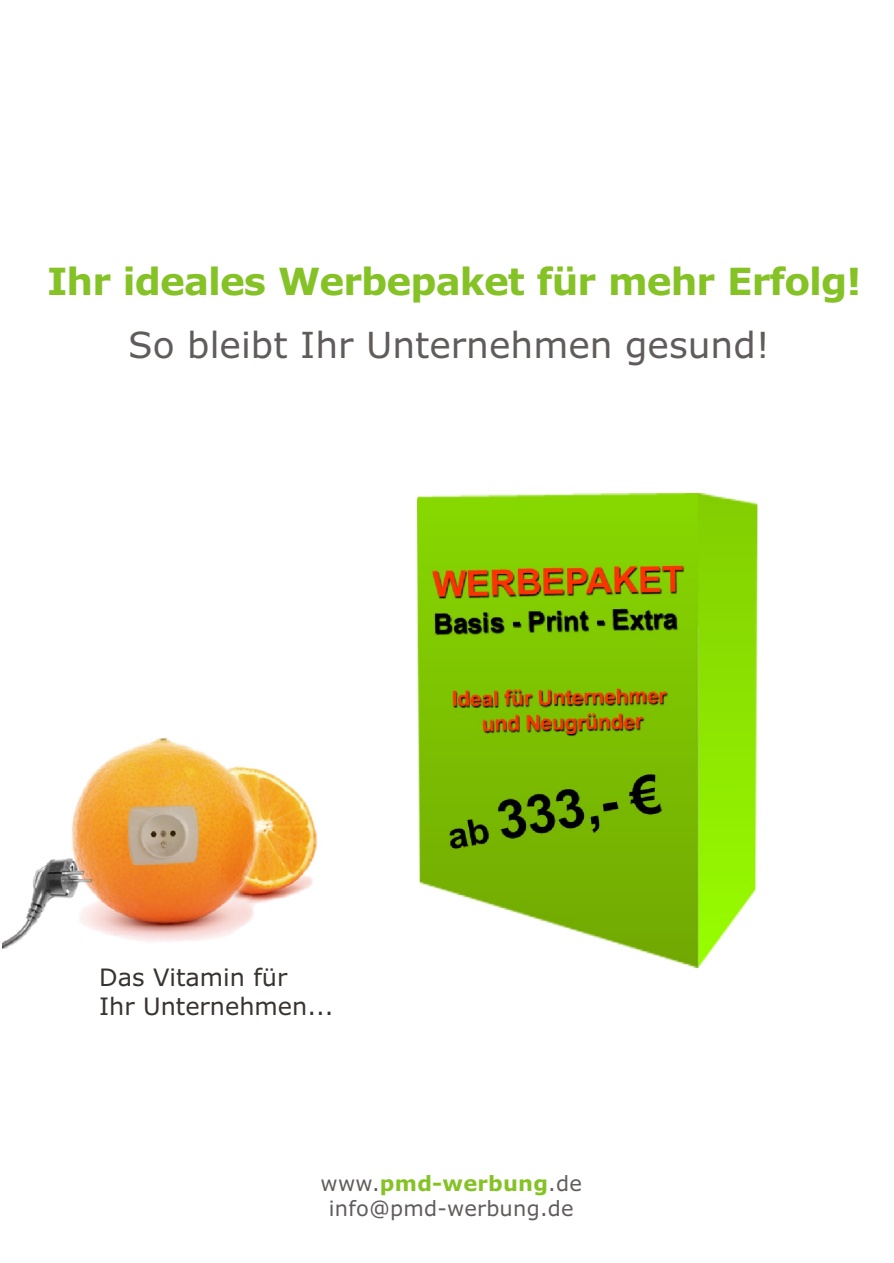
<style>
.page{position:relative;width:894px;height:1263px;background:#fff}
.page>*{position:absolute;margin:0;border:0;box-sizing:border-box;transform-origin:0 0}
.t1{font:700 37.5px "Verdana";letter-spacing:-.025em;color:#85c226}
.t2{font:36px "Verdana";color:#615c5c}
.t3{font:24px/29.1px "Verdana";color:#383330}
.t4{font:21px/25.5px "Verdana";letter-spacing:.01em;color:#615c5c;text-align:center}
.s1{font-weight:700;color:#85c226}
</style>
<div class="page">
<img style="left:3px;top:737px;width:314px;height:212px">
<img style="left:416px;top:492px;width:342px;height:477px">
<h1 class="t1" style="left:47px;top:266px;width:816px">Ihr ideales Werbepaket für mehr Erfolg!</h1>
<h2 class="t2" style="left:128px;top:331px;width:643px">So bleibt Ihr Unternehmen gesund!</h2>
<p class="t3" style="left:99px;top:965px;width:236px">Das Vitamin für<br>Ihr Unternehmen...</p>
<p class="t4" style="left:321px;top:1172px;width:263px">www.<span class="s1">pmd-werbung</span>.de info@pmd-werbung.de</p>
</div>
